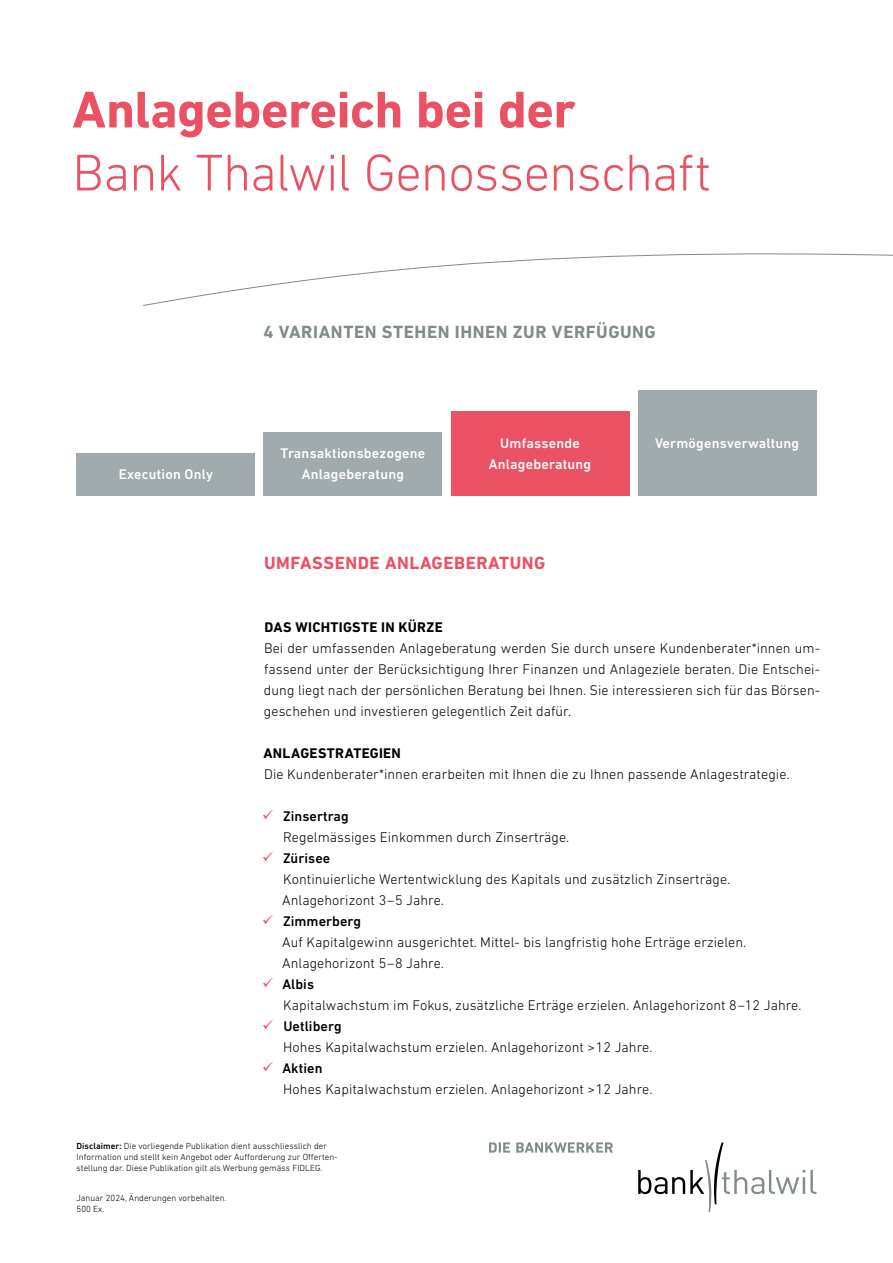
<style>
.page{position:relative;width:893px;height:1263px;background:#fff}
.page>*{position:absolute;margin:0;border:0;box-sizing:border-box;transform-origin:0 0}
.BT_Rubriktitel_gross_NEU{font:300 52.5px "DIN Next LT Pro";letter-spacing:-.02em;color:#ea5264}
.BT_Rubriktitel_gross_NEU-2{font:700 52.5px "DIN Next LT Pro";letter-spacing:-.01em;color:#ea5264}
.BT_Rubriktitel_klein{font:700 18px "DIN Next LT Pro";letter-spacing:.03em;color:#818b8b}
.BT_Intro{font:700 18px "DIN Next LT Pro";letter-spacing:.03em;color:#ea5264}
.BT_Grundtext{font:300 14.25px/21px "DIN Next LT Pro";letter-spacing:.005em;color:#000}
.BT_Grundtext-2{font:500 14.25px "DIN Next LT Pro";letter-spacing:.015em;color:#fff}
.BT_Untertitel{font:700 14.25px "DIN Next LT Pro";letter-spacing:.02em;color:#000}
.BT_Kleingedrucktes{font:300 9px/11.2px "DIN Next LT Pro";letter-spacing:.005em;color:#000}
.s1{font-weight:500}
</style>
<div class="page">
<svg style="left:638px;top:1142px;width:178px;height:70px"></svg>
<svg style="left:489px;top:1142px;width:21px;height:10px"></svg>
<svg style="left:516px;top:1142px;width:97px;height:10px"></svg>
<div style="left:638px;top:390px;width:178px;height:105px;background:#a1aaac"></div>
<div style="left:451px;top:411px;width:178px;height:84px;background:#ea5264"></div>
<div style="left:77px;top:453px;width:178px;height:42px;background:#a1aaac"></div>
<div style="left:264px;top:432px;width:178px;height:63px;background:#a1aaac"></div>
<svg style="left:143px;top:253px;width:750px;height:53px"></svg>
<p class="BT_Rubriktitel_gross_NEU-2" style="left:72px;top:79px;width:505px">Anlagebereich bei der</p>
<p class="BT_Rubriktitel_gross_NEU" style="left:72px;top:142px;width:640px">Bank Thalwil Genossenschaft</p>
<p class="BT_Grundtext-2" style="left:119px;top:466px;width:96px">Execution Only</p>
<p class="BT_Rubriktitel_klein" style="left:263px;top:321px;width:394px">4 VARIANTEN STEHEN IHNEN ZUR VERFÜGUNG</p>
<p class="BT_Grundtext-2" style="left:281px;top:445px;width:146px">Transaktionsbezogene</p>
<p class="BT_Grundtext-2" style="left:302px;top:466px;width:104px">Anlageberatung</p>
<p class="BT_Grundtext-2" style="left:500px;top:435px;width:81px">Umfassende</p>
<p class="BT_Grundtext-2" style="left:655px;top:435px;width:146px">Vermögensverwaltung</p>
<p class="BT_Grundtext-2" style="left:489px;top:456px;width:104px">Anlageberatung</p>
<p class="BT_Intro" style="left:264px;top:552px;width:283px">UMFASSENDE ANLAGEBERATUNG</p>
<p class="BT_Untertitel" style="left:264px;top:618px;width:180px">DAS WICHTIGSTE IN KÜRZE</p>
<p class="BT_Grundtext" style="left:264px;top:637px;width:558px;text-align:justify">Bei der umfassenden Anlageberatung werden Sie durch unsere Kundenberater*innen um&shy;fassend unter der Berücksichtigung Ihrer Finanzen und Anlageziele beraten. Die Entschei&shy;dung liegt nach der persönlichen Beratung bei Ihnen. Sie interessieren sich für das Börsen&shy;geschehen und investieren gelegentlich Zeit dafür.</p>
<p class="BT_Untertitel" style="left:263px;top:744px;width:139px">ANLAGESTRATEGIEN</p>
<p class="BT_Grundtext" style="left:264px;top:763px;width:527px">Die Kundenberater*innen erarbeiten mit Ihnen die zu Ihnen passende Anlagestrategie.</p>
<p class="BT_Grundtext" style="left:283px;top:805px;width:288px"><span class="s1">Zinsertrag<br></span>Regelmässiges Einkommen durch Zinserträge.</p>
<p class="BT_Grundtext" style="left:282px;top:847px;width:450px"><span class="s1">Zürisee<br></span>Kontinuierliche Wertentwicklung des Kapitals und zusätzlich Zinserträge.<br>Anlagehorizont 3–5 Jahre.</p>
<p class="BT_Grundtext" style="left:282px;top:910px;width:466px"><span class="s1">Zimmerberg<br></span>Auf Kapitalgewinn ausgerichtet. Mittel- bis langfristig hohe Erträge erzielen.<br>Anlagehorizont 5–8 Jahre.</p>
<p class="BT_Grundtext" style="left:282px;top:973px;width:521px"><span class="s1">Albis<br></span>Kapitalwachstum im Fokus, zusätzliche Erträge erzielen. Anlagehorizont 8–12 Jahre.</p>
<p class="BT_Grundtext" style="left:283px;top:1015px;width:371px"><span class="s1">Uetliberg<br></span>Hohes Kapitalwachstum erzielen. Anlagehorizont &gt;12 Jahre.</p>
<p class="BT_Grundtext" style="left:282px;top:1057px;width:372px"><span class="s1">Aktien<br></span>Hohes Kapitalwachstum erzielen. Anlagehorizont &gt;12 Jahre.</p>
<p class="BT_Kleingedrucktes" style="left:77px;top:1140px;width:263px"><span class="s1">Disclaimer:</span> Die vorliegende Publikation dient ausschliesslich der<br>Information und stellt kein Angebot oder Aufforderung zur Offerten&shy;stellung dar. Diese Publikation gilt als Werbung gemäss FIDLEG.</p>
<p class="BT_Kleingedrucktes" style="left:77px;top:1192px;width:152px">Januar 2024, Änderungen vorbehalten.</p>
<p class="BT_Kleingedrucktes" style="left:77px;top:1203px;width:29px">500 Ex.</p>
</div>
